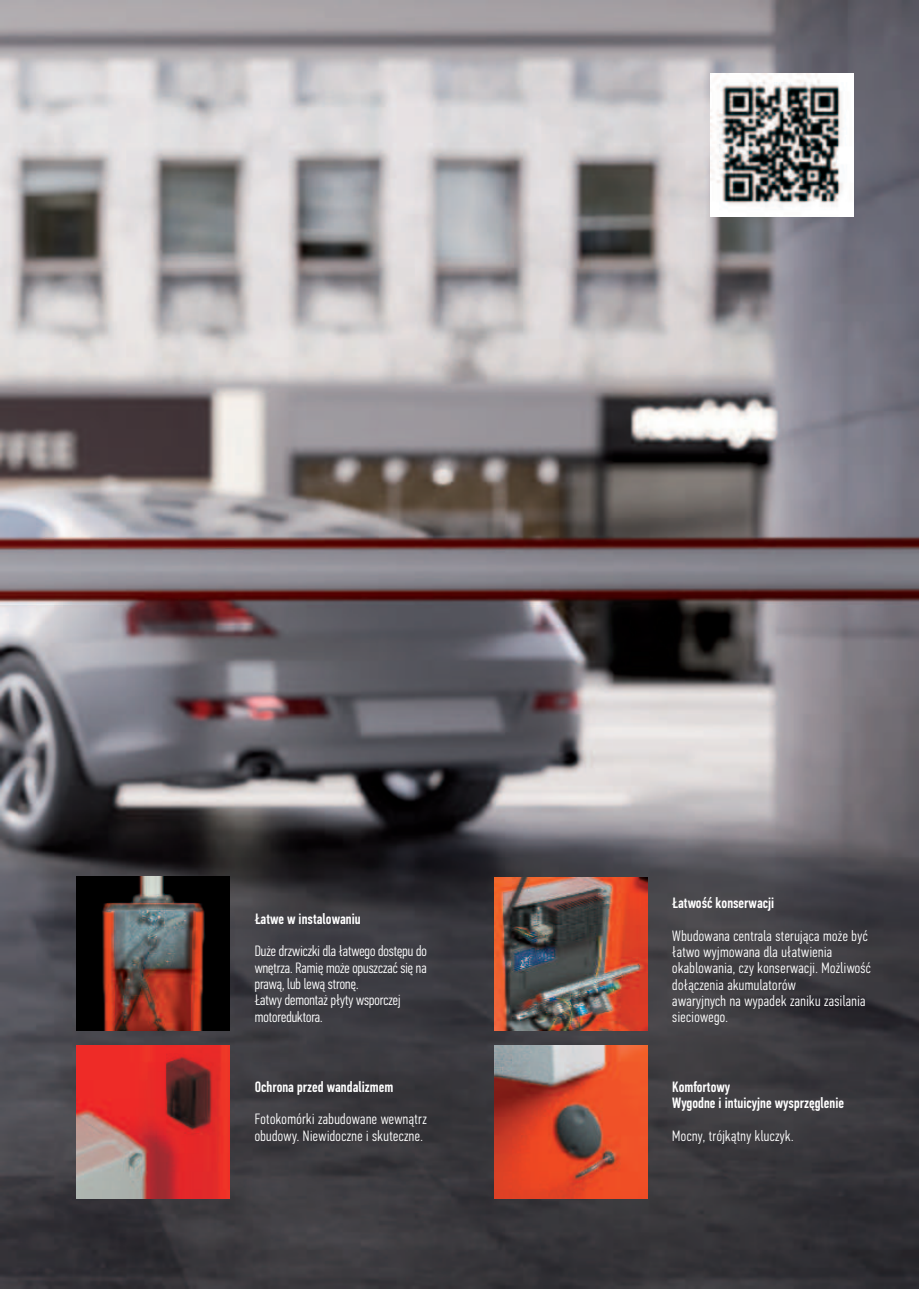
<style>
.page{position:relative;width:919px;height:1289px;background:#fff}
.page>*{position:absolute;margin:0;border:0;box-sizing:border-box;transform-origin:0 0}
.t1{font:15px/16.4px "PF Din Text Comp Pro";color:#fff}
.t2{font:300 15px/16.4px "PF Din Text Comp Pro";color:#fff}
.t3{font:500 15px "PF Din Text Comp Pro";color:#fff}
</style>
<div class="page">
<img style="left:0;top:0;width:918px;height:1288px">
<img style="left:710px;top:74px;width:143px;height:142px">
<img style="left:77px;top:877px;width:153px;height:153px">
<img style="left:494px;top:877px;width:153px;height:153px">
<img style="left:77px;top:1044px;width:153px;height:154px">
<img style="left:494px;top:1045px;width:153px;height:153px">
<p class="t3" style="left:255px;top:912px;width:107px">£atwe w instalowaniu</p>
<p class="t2" style="left:255px;top:944px;width:174px">Du¿e drzwiczki dla ³atwego dostêpu do wnêtrza. Ramiê mo¿e opuszczaæ siê na praw¹, lub lew¹ stronê.<br>£atwy demonta¿ p³yty wsporczej motoreduktora.</p>
<p class="t1" style="left:255px;top:1071px;width:174px;line-height:32.7px">Ochrona przed wandalizmem<br>Fotokomórki zabudowane wewn¹trz</p>
<p class="t1" style="left:255px;top:1128px;width:170px">obudowy. Niewidoczne i skuteczne.</p>
<p class="t1" style="left:672px;top:887px;width:197px;line-height:32.7px">£atwoœæ konserwacji<br>Wbudowana centrala steruj¹ca mo¿e byæ</p>
<p class="t1" style="left:672px;top:945px;width:200px">³atwo wyjmowana dla u³atwienia okablowania, czy konserwacji. Mo¿liwoœæ do³¹czenia akumulatorów<br>awaryjnych na wypadek zaniku zasilania sieciowego.</p>
<p class="t1" style="left:672px;top:1079px;width:173px">Komfortowy<br>Wygodne i intuicyjne wysprzêglenie</p>
<p class="t1" style="left:672px;top:1128px;width:123px">Mocny, trójk¹tny kluczyk.</p>
</div>
